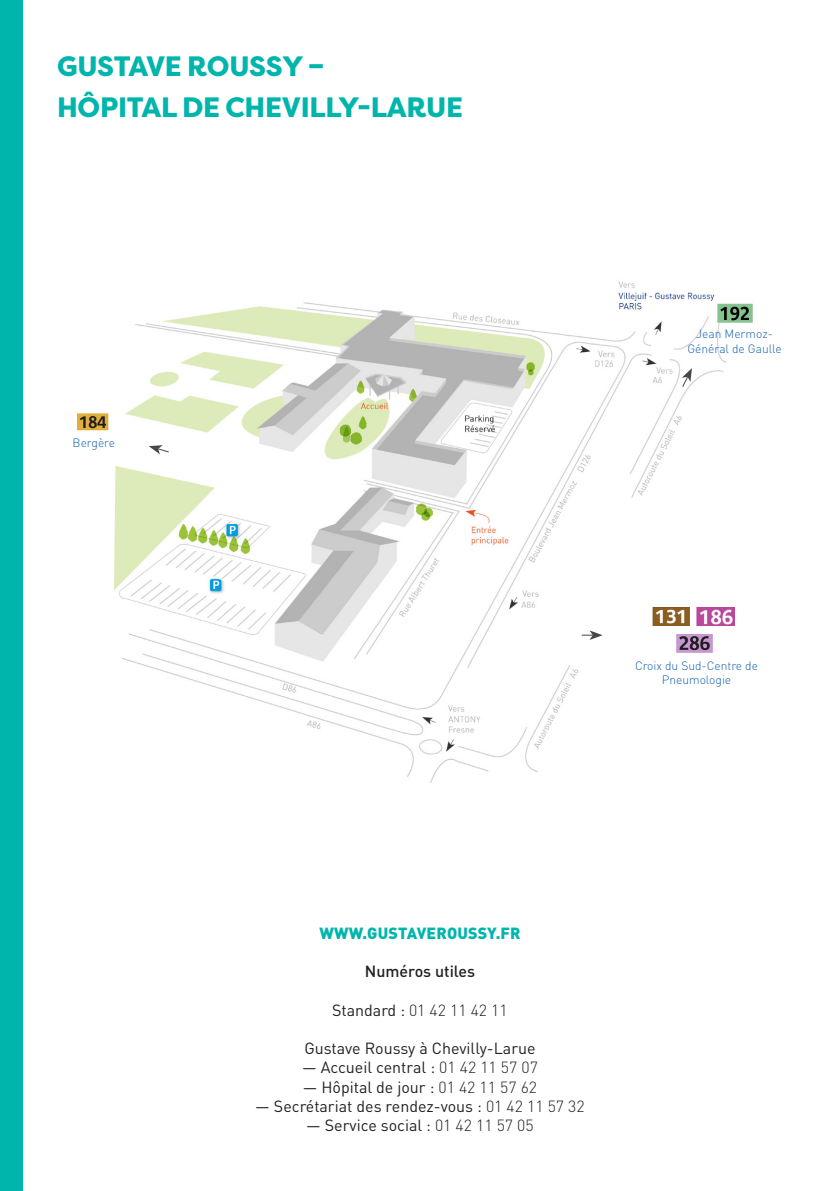
<style>
.page{position:relative;width:840px;height:1191px;background:#fff}
.page>*{position:absolute;margin:0;border:0;box-sizing:border-box;transform-origin:0 0}
.PART02-Sous-titre02{font:800 28px/41.2px "Filson Pro";letter-spacing:-.01em;color:#00b5ac}
.t1{font:16px "DIN Pro";color:#231f20}
.t2{font:900 16px "DIN Pro";letter-spacing:.01em;color:#00b5ac}
.t3{font:300 16px "DIN Pro";color:#231f20}
.t4{font:500 16px "DIN Pro";color:#231f20}
.t5{font:300 12px/14.4px "DIN Pro";color:#1360ae;text-align:center}
.s1{font-weight:400}
.s2{font-weight:300}
</style>
<div class="page">
<div style="left:0;top:0;width:23px;height:1191px;background:#00b5ac"></div>
<img style="left:114px;top:281px;width:611px;height:501px">
<svg style="left:149px;top:445px;width:20px;height:9px"></svg>
<img style="left:78px;top:413px;width:31px;height:18px">
<svg style="left:581px;top:630px;width:21px;height:10px"></svg>
<svg style="left:681px;top:368px;width:10px;height:20px"></svg>
<img style="left:652px;top:607px;width:37px;height:19px">
<img style="left:696px;top:607px;width:38px;height:19px">
<img style="left:676px;top:634px;width:35px;height:18px">
<img style="left:717px;top:304px;width:35px;height:18px">
<p class="PART02-Sous-titre02" style="left:57px;top:46px;width:407px">GUSTAVE ROUSSY –<br>HÔPITAL DE CHEVILLY-LARUE</p>
<p class="t5" style="left:73px;top:435px;width:44px">Bergère</p>
<p class="t5" style="left:695px;top:326px;width:78px">Jean Mermoz-</p>
<p class="t5" style="left:687px;top:340px;width:96px">Général de Gaulle</p>
<p class="t5" style="left:634px;top:658px;width:124px">Croix du Sud-Centre de<br>Pneumologie</p>
<p class="t2" style="left:319px;top:922px;width:203px">WWW.GUSTAVEROUSSY.FR</p>
<p class="t4" style="left:364px;top:960px;width:112px">Numéros utiles</p>
<p class="t3" style="left:332px;top:999px;width:177px"><span class="s1">Standard :</span> 01 42 11 42 11</p>
<p class="t1" style="left:304px;top:1037px;width:232px">Gustave Roussy à Chevilly-Larue</p>
<p class="t1" style="left:302px;top:1056px;width:237px">— Accueil central : <span class="s2">01 42 11 57 07</span></p>
<p class="t1" style="left:302px;top:1075px;width:236px">— Hôpital de jour : <span class="s2">01 42 11 57 62</span></p>
<p class="t1" style="left:255px;top:1095px;width:331px">— Secrétariat des rendez-vous : <span class="s2">01 42 11 57 32</span></p>
<p class="t1" style="left:306px;top:1114px;width:229px">— Service social : <span class="s2">01 42 11 57 05</span></p>
</div>
